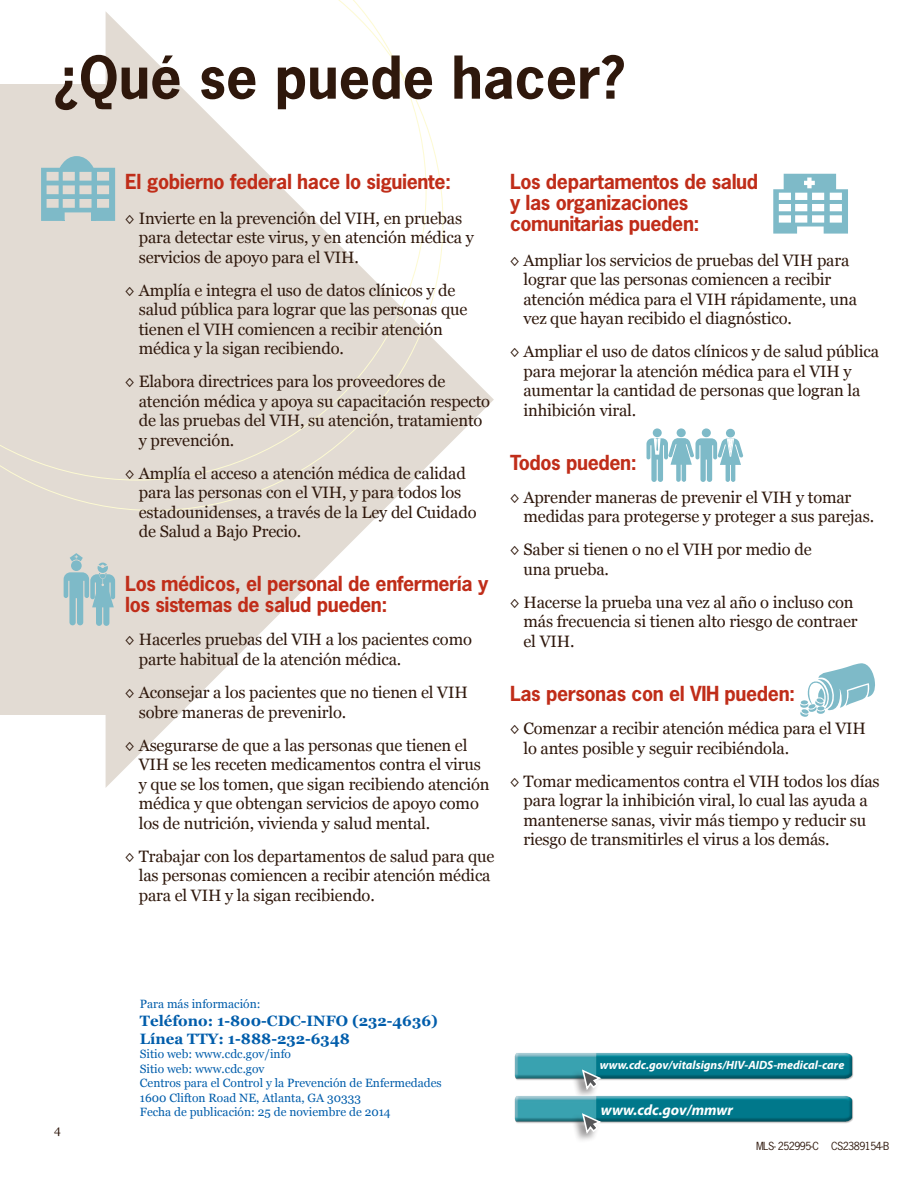
<style>
.page{position:relative;width:918px;height:1188px;background:#fff}
.page>*{position:absolute;margin:0;border:0;box-sizing:border-box;transform-origin:0 0}
.t1{font:700 55.5px "News Gothic Std";color:#2f180c}
.t2{font:700 19.5px/21px "News Gothic Std";letter-spacing:-.02em;color:#c02d19}
.t3{font:16.5px/19.5px "Georgia";letter-spacing:-.01em;color:#2f180c}
.contact{font:700 15px "Georgia";color:#015dab}
.t4{font:italic 700 15px "Myriad Pro";color:#fff}
.contact-2{font:12px "Georgia";color:#015dab}
.t5{font:italic 700 12px "Myriad Pro";color:#fff}
.t6{font:12px "Georgia";color:#2f180c}
.t7{font:10.5px "News Gothic Std";letter-spacing:-.05em;color:#2f180c}
</style>
<div class="page">
<svg style="left:106px;top:211px;width:388px;height:576px"></svg>
<div style="left:0;top:84px;width:141px;height:631px;background:#e2dbd3"></div>
<svg style="left:25px;top:123px;width:418px;height:388px"></svg>
<svg style="left:0;top:0;width:426px;height:480px"></svg>
<svg style="left:64px;top:553px;width:51px;height:73px"></svg>
<img style="left:514px;top:1052px;width:339px;height:28px">
<div style="left:571px;top:1070px;width:30px;height:30px;background:#231f20;opacity:.45"></div>
<svg style="left:581px;top:1069px;width:22px;height:20px"></svg>
<img style="left:514px;top:1089px;width:339px;height:34px">
<div style="left:571px;top:1113px;width:30px;height:31px;background:#231f20;opacity:.45"></div>
<svg style="left:581px;top:1112px;width:22px;height:24px"></svg>
<svg style="left:41px;top:156px;width:74px;height:65px"></svg>
<svg style="left:773px;top:174px;width:75px;height:60px"></svg>
<div style="left:677px;top:428px;width:9px;height:9px;background:#7ebac8;border-radius:50%"></div>
<div style="left:702px;top:428px;width:9px;height:9px;background:#7ebac8;border-radius:50%"></div>
<div style="left:653px;top:428px;width:9px;height:9px;background:#7ebac8;border-radius:50%"></div>
<div style="left:726px;top:429px;width:9px;height:8px;background:#7ebac8;border-radius:50%"></div>
<svg style="left:647px;top:438px;width:96px;height:44px"></svg>
<svg style="left:800px;top:663px;width:75px;height:54px"></svg>
<h3 class="t1" style="left:54px;top:41px;width:573px">¿Qué se puede hacer?</h3>
<p class="t6" style="left:54px;top:1124px;width:8px">4</p>
<h5 class="t2" style="left:125px;top:171px;width:327px">El gobierno federal hace lo siguiente:</h5>
<p class="t3" style="left:139px;top:208px;width:337px;text-indent:-14px">◊ Invierte en la prevención del VIH, en pruebas para detectar este virus, y en atención médica y servicios de apoyo para el VIH.</p>
<p class="t3" style="left:139px;top:280px;width:330px;text-indent:-14px">◊ Amplía e integra el uso de datos clínicos y de salud pública para lograr que las personas que tienen el VIH comiencen a recibir atención médica y la sigan recibiendo.</p>
<p class="t3" style="left:139px;top:372px;width:353px;text-indent:-14px">◊ Elabora directrices para los proveedores de atención médica y apoya su capacitación respecto de las pruebas del VIH, su atención, tratamiento y prevención.</p>
<p class="t3" style="left:139px;top:463px;width:339px;text-indent:-14px">◊ Amplía el acceso a atención médica de calidad para las personas con el VIH, y para todos los estadounidenses, a través de la Ley del Cuidado de Salud a Bajo Precio.</p>
<h5 class="t2" style="left:125px;top:573px;width:365px">Los médicos, el personal de enfermería y los sistemas de salud pueden:</h5>
<p class="t3" style="left:139px;top:630px;width:335px;text-indent:-14px">◊ Hacerles pruebas del VIH a los pacientes como parte habitual de la atención médica.</p>
<p class="t3" style="left:139px;top:683px;width:331px;text-indent:-14px">◊ Aconsejar a los pacientes que no tienen el VIH sobre maneras de prevenirlo.</p>
<p class="t3" style="left:139px;top:735px;width:352px;text-indent:-14px">◊ Asegurarse de que a las personas que tienen el VIH se les receten medicamentos contra el virus y que se los tomen, que sigan recibiendo atención médica y que obtengan servicios de apoyo como los de nutrición, vivienda y salud mental.</p>
<p class="t3" style="left:139px;top:846px;width:357px;text-indent:-14px">◊ Trabajar con los departamentos de salud para que las personas comiencen a recibir atención médica para el VIH y la sigan recibiendo.</p>
<h5 class="t2" style="left:510px;top:171px;width:250px">Los departamentos de salud y las organizaciones comunitarias pueden:</h5>
<p class="t3" style="left:524px;top:250px;width:335px;text-indent:-14px">◊ Ampliar los servicios de pruebas del VIH para lograr que las personas comiencen a recibir atención médica para el VIH rápidamente, una vez que hayan recibido el diagnóstico.</p>
<p class="t3" style="left:524px;top:342px;width:357px;text-indent:-14px">◊ Ampliar el uso de datos clínicos y de salud pública para mejorar la atención médica para el VIH y aumentar la cantidad de personas que logran la inhibición viral.</p>
<h5 class="t2" style="left:510px;top:452px;width:128px">Todos pueden:</h5>
<p class="t3" style="left:524px;top:487px;width:352px;text-indent:-14px">◊ Aprender maneras de prevenir el VIH y tomar medidas para protegerse y proteger a sus parejas.</p>
<p class="t3" style="left:524px;top:540px;width:290px;text-indent:-14px">◊ Saber si tienen o no el VIH por medio de una prueba.</p>
<p class="t3" style="left:524px;top:592px;width:336px;text-indent:-14px">◊ Hacerse la prueba una vez al año o incluso con más frecuencia si tienen alto riesgo de contraer el VIH.</p>
<h5 class="t2" style="left:510px;top:683px;width:287px">Las personas con el VIH pueden:</h5>
<p class="t3" style="left:524px;top:719px;width:344px;text-indent:-14px">◊ Comenzar a recibir atención médica para el VIH lo antes posible y seguir recibiéndola.</p>
<p class="t3" style="left:524px;top:771px;width:358px;text-indent:-14px">◊ Tomar medicamentos contra el VIH todos los días para lograr la inhibición viral, lo cual las ayuda a mantenerse sanas, vivir más tiempo y reducir su riesgo de transmitirles el virus a los demás.</p>
<p class="contact-2" style="left:140px;top:997px;width:122px">Para más información:</p>
<p class="contact" style="left:140px;top:1012px;width:300px">Teléfono: 1-800-CDC-INFO (232-4636)</p>
<p class="contact" style="left:140px;top:1030px;width:212px">Línea TTY: 1-888-232-6348</p>
<p class="contact-2" style="left:140px;top:1048px;width:153px">Sitio web: www.cdc.gov/info</p>
<p class="contact-2" style="left:140px;top:1062px;width:126px">Sitio web: www.cdc.gov</p>
<p class="contact-2" style="left:140px;top:1076px;width:303px">Centros para el Control y la Prevención de Enfermedades</p>
<p class="contact-2" style="left:140px;top:1091px;width:223px">1600 Clifton Road NE, Atlanta, GA 30333</p>
<p class="contact-2" style="left:140px;top:1105px;width:252px">Fecha de publicación: 25 de noviembre de 2014</p>
<p class="t5" style="left:600px;top:1057px;width:246px">www.cdc.gov/vitalsigns/HIV-AIDS-medical-care</p>
<p class="t4" style="left:601px;top:1100px;width:134px">www.cdc.gov/mmwr</p>
<p class="t7" style="left:756px;top:1139px;width:135px">MLS- 252995-C CS2389154-B</p>
</div>
